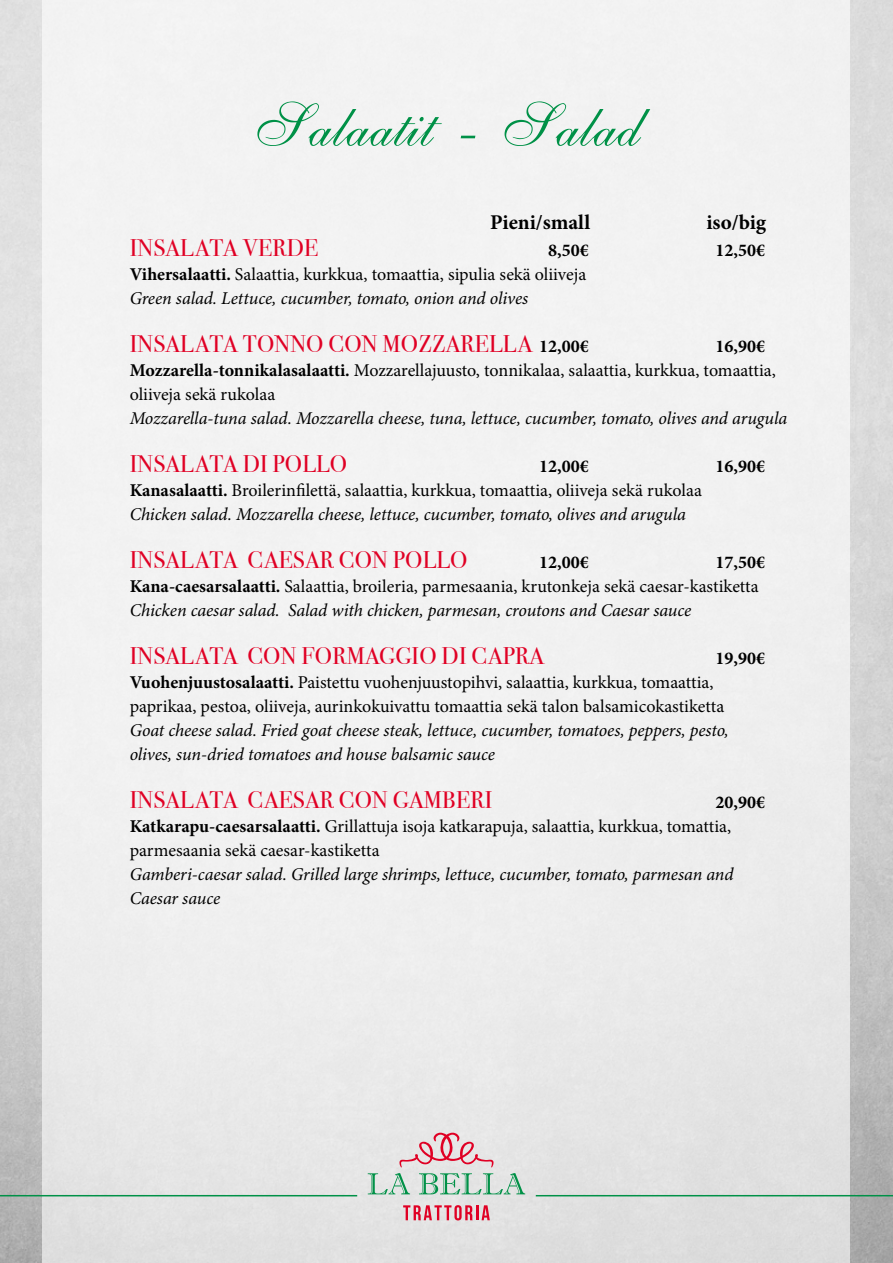
<style>
.page{position:relative;width:893px;height:1263px;background:#fff}
.page>*{position:absolute;margin:0;border:0;box-sizing:border-box;transform-origin:0 0}
.t1{font:60px "ALS Script";color:#009147}
.t2{font:24px "Bodoni Svty Two ITCTT Book";letter-spacing:.01em;color:#e00024}
.t3{font:700 21px "Minion Pro";color:#000}
.t4{font:italic 18px/24px "Minion Pro";letter-spacing:-.005em;color:#000}
.t5{font:18px/24px "Minion Pro";color:#000}
.t6{font:700 18px "Minion Pro";color:#000}
.s1{font-weight:700;font-style:normal}
.s2{font-style:normal}
.s3{font-family:"Minion Pro";font-weight:700;font-size:18px;color:#000}
.s4{font-weight:700}
</style>
<div class="page">
<img style="left:0;top:0;width:893px;height:1263px">
<div style="left:43px;top:0;width:807px;height:1263px;background:linear-gradient(to bottom,#f7f6f7,#e6e6e6)"></div>
<svg style="left:368px;top:1173px;width:42px;height:21px"></svg>
<svg style="left:419px;top:1173px;width:106px;height:21px;background:#aed0be"></svg>
<svg style="left:399px;top:1133px;width:95px;height:34px;background:#e4bcc2"></svg>
<svg style="left:403px;top:1205px;width:87px;height:15px"></svg>
<hr style="left:536px;top:1195px;width:357px;height:1px;background:#009147">
<hr style="left:0;top:1195px;width:357px;height:1px;background:#009147">
<h1 class="t1" style="left:253px;top:100px;width:390px">Salaatit - Salad</h1>
<p class="t3" style="left:490px;top:207px;width:102px">Pieni/small</p>
<p class="t3" style="left:706px;top:207px;width:61px">iso/big</p>
<h2 class="t2" style="left:130px;top:234px;width:190px">INSALATA VERDE</h2>
<p class="t6" style="left:548px;top:238px;width:42px">8,50€</p>
<p class="t6" style="left:715px;top:238px;width:51px">12,50€</p>
<p class="t4" style="left:130px;top:263px;width:458px"><span class="s1">Vihersalaatti.</span> <span class="s2">Salaattia, kurkkua, tomaattia, sipulia sekä oliiveja<br></span>Green salad. Lettuce, cucumber, tomato, onion and olives</p>
<h2 class="t2" style="left:130px;top:330px;width:460px">INSALATA TONNO CON MOZZARELLA <span class="s3">12,00€</span></h2>
<p class="t5" style="left:130px;top:335px;width:648px;text-indent:586px"><span class="s4">16,90€<br>Mozzarella-tonnikalasalaatti.</span> Mozzarellajuusto, tonnikalaa, salaattia, kurkkua, tomaattia, oliiveja sekä rukolaa</p>
<p class="t4" style="left:130px;top:407px;width:659px">Mozzarella-tuna salad. Mozzarella cheese, tuna, lettuce, cucumber, tomato, olives and arugula</p>
<h2 class="t2" style="left:130px;top:450px;width:219px">INSALATA DI POLLO</h2>
<p class="t6" style="left:539px;top:454px;width:51px">12,00€</p>
<p class="t6" style="left:715px;top:454px;width:51px">16,90€</p>
<p class="t4" style="left:130px;top:479px;width:574px"><span class="s1">Kanasalaatti.</span> <span class="s2">Broilerinfilettä, salaattia, kurkkua, tomaattia, oliiveja sekä rukolaa<br></span>Chicken salad. Mozzarella cheese, lettuce, cucumber, tomato, olives and arugula</p>
<h2 class="t2" style="left:130px;top:546px;width:339px">INSALATA CAESAR CON POLLO</h2>
<p class="t6" style="left:539px;top:550px;width:51px">12,00€</p>
<p class="t4" style="left:130px;top:551px;width:637px;text-indent:586px"><span class="s1">17,50€<br>Kana-caesarsalaatti.</span> <span class="s2">Salaattia, broileria, parmesaania, krutonkeja sekä caesar-kastiketta<br></span>Chicken caesar salad. Salad with chicken, parmesan, croutons and Caesar sauce</p>
<h2 class="t2" style="left:130px;top:642px;width:416px">INSALATA CON FORMAGGIO DI CAPRA</h2>
<p class="t6" style="left:715px;top:646px;width:51px">19,90€</p>
<p class="t5" style="left:130px;top:671px;width:596px"><span class="s4">Vuohenjuustosalaatti.</span> Paistettu vuohenjuustopihvi, salaattia, kurkkua, tomaattia, paprikaa, pestoa, oliiveja, aurinkokuivattu tomaattia sekä talon balsamicokastiketta</p>
<p class="t4" style="left:130px;top:719px;width:601px">Goat cheese salad. Fried goat cheese steak, lettuce, cucumber, tomatoes, peppers, pesto, olives, sun-dried tomatoes and house balsamic sauce</p>
<h2 class="t2" style="left:130px;top:786px;width:364px">INSALATA CAESAR CON GAMBERI</h2>
<p class="t5" style="left:130px;top:791px;width:637px;text-indent:586px"><span class="s4">20,90€<br>Katkarapu-caesarsalaatti.</span> Grillattuja isoja katkarapuja, salaattia, kurkkua, tomattia, parmesaania sekä caesar-kastiketta</p>
<p class="t4" style="left:130px;top:863px;width:605px">Gamberi-caesar salad. Grilled large shrimps, lettuce, cucumber, tomato, parmesan and<br>Caesar sauce</p>
</div>
